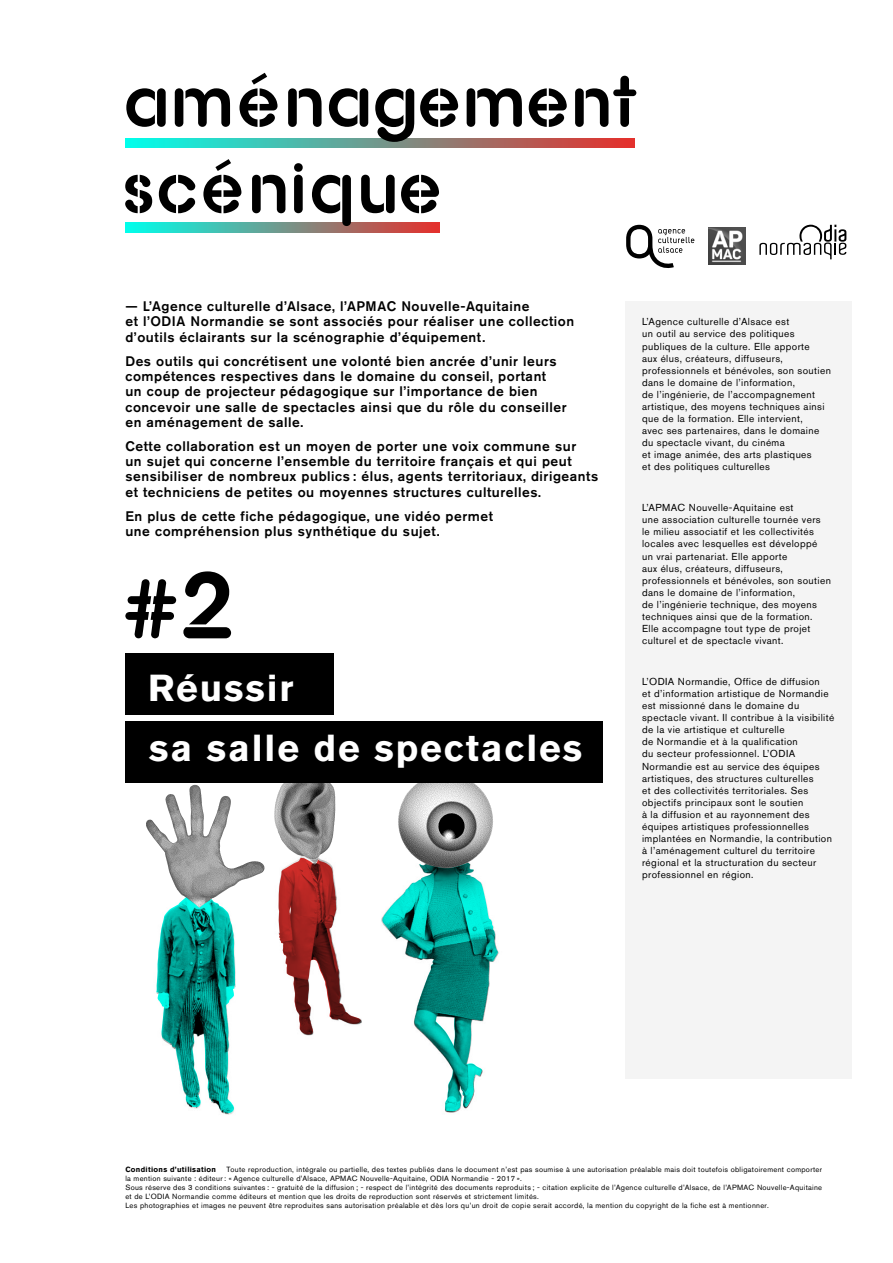
<style>
.page{position:relative;width:893px;height:1263px;background:#fff}
.page>*{position:absolute;margin:0;border:0;box-sizing:border-box;transform-origin:0 0}
.t1{font:92.85px "AG Stencil";color:#000}
.t2{font:69px/86.4px "AG Stencil";letter-spacing:.05em;color:#000}
.t3{font:700 37.35px/60.6px "Akzidenz Grotesk BQ";letter-spacing:.05em;color:#fff}
.t4{font:500 13.8px/15.3px "Akzidenz Grotesk BQ";letter-spacing:.04em;color:#000}
.t5{font:10.05px/12px "Akzidenz Grotesk BQ";letter-spacing:.04em;color:#000}
.t6{font:7.5px/9px "Akzidenz Grotesk BQ";letter-spacing:.04em;color:#000}
.t7{font:700 7.5px "Akzidenz Grotesk BQ";letter-spacing:.04em;color:#000}
</style>
<div class="page">
<img style="left:274px;top:783px;width:88px;height:253px">
<svg style="left:278px;top:858px;width:83px;height:177px"></svg>
<img style="left:146px;top:784px;width:119px;height:331px">
<svg style="left:156px;top:897px;width:79px;height:216px"></svg>
<img style="left:381px;top:783px;width:118px;height:330px">
<svg style="left:382px;top:862px;width:116px;height:249px"></svg>
<div style="left:125px;top:653px;width:209px;height:62px;background:#000"></div>
<div style="left:125px;top:721px;width:478px;height:62px;background:#000"></div>
<svg style="left:125px;top:139px;width:510px;height:9px;background:#72968b"></svg>
<svg style="left:125px;top:223px;width:315px;height:9px;background:#72968b"></svg>
<img style="left:708px;top:227px;width:37px;height:37px">
<svg style="left:626px;top:225px;width:68px;height:43px"></svg>
<svg style="left:759px;top:225px;width:87px;height:34px"></svg>
<div style="left:625px;top:301px;width:226px;height:777px;background:#f4f4f4"></div>
<h2 class="t2" style="left:125px;top:60px;width:511px">AMÉNAGEMENT<br>SCÉNIQUE</h2>
<h3 class="t4" style="left:125px;top:298px;width:450px">— L’Agence culturelle d’Alsace, l’APMAC Nouvelle-Aquitaine<br>et l’ODIA Normandie se sont associés pour réaliser une collection d’outils éclairants sur la scénographie d’équipement.</h3>
<p class="t4" style="left:125px;top:353px;width:443px">Des outils qui concrétisent une volonté bien ancrée d’unir leurs compétences respectives dans le domaine du conseil, portant<br>un coup de projecteur pédagogique sur l’importance de bien concevoir une salle de spectacles ainsi que du rôle du conseiller en aménagement de salle.</p>
<p class="t4" style="left:125px;top:438px;width:474px">Cette collaboration est un moyen de porter une voix commune sur<br>un sujet qui concerne l’ensemble du territoire français et qui peut sensibiliser de nombreux publics : élus, agents territoriaux, dirigeants et techniciens de petites ou moyennes structures culturelles.</p>
<h3 class="t4" style="left:125px;top:508px;width:369px">En plus de cette fiche pédagogique, une vidéo permet une compréhension plus synthétique du sujet.</h3>
<h1 class="t1" style="left:125px;top:555px;width:109px">#2</h1>
<h3 class="t3" style="left:148px;top:658px;width:436px">Réussir<br>sa salle de spectacles</h3>
<p class="t5" style="left:642px;top:316px;width:190px">L’Agence culturelle d’Alsace est<br>un outil au service des politiques publiques de la culture. Elle apporte<br>aux élus, créateurs, diffuseurs, professionnels et bénévoles, son soutien dans le domaine de l’information,<br>de l’ingénierie, de l’accompagnement artistique, des moyens techniques ainsi que de la formation. Elle intervient,<br>avec ses partenaires, dans le domaine du spectacle vivant, du cinéma<br>et image animée, des arts plastiques<br>et des politiques culturelles</p>
<p class="t5" style="left:642px;top:502px;width:190px">L’APMAC Nouvelle-Aquitaine est<br>une association culturelle tournée vers le milieu associatif et les collectivités locales avec lesquelles est développé<br>un vrai partenariat. Elle apporte<br>aux élus, créateurs, diffuseurs, professionnels et bénévoles, son soutien dans le domaine de l’information,<br>de l’ingénierie technique, des moyens techniques ainsi que de la formation.<br>Elle accompagne tout type de projet culturel et de spectacle vivant.</p>
<p class="t5" style="left:642px;top:675px;width:194px">L’ODIA Normandie, Office de diffusion<br>et d’information artistique de Normandie est missionné dans le domaine du spectacle vivant. Il contribue à la visibilité de la vie artistique et culturelle<br>de Normandie et à la qualification<br>du secteur professionnel. L’ODIA Normandie est au service des équipes artistiques, des structures culturelles<br>et des collectivités territoriales. Ses objectifs principaux sont le soutien<br>à la diffusion et au rayonnement des équipes artistiques professionnelles implantées en Normandie, la contribution à l’aménagement culturel du territoire régional et la structuration du secteur professionnel en région.</p>
<p class="t7" style="left:125px;top:1165px;width:92px">Conditions d’utilisation</p>
<p class="t6" style="left:125px;top:1165px;width:698px;text-indent:101px">Toute reproduction, intégrale ou partielle, des textes publiés dans le document n’est pas soumise à une autorisation préalable mais doit toutefois obligatoirement comporter la mention suivante : éditeur : « Agence culturelle d’Alsace, APMAC Nouvelle-Aquitaine, ODIA Normandie - 2017 ».<br>Sous réserve des 3 conditions suivantes : - gratuité de la diffusion ; - respect de l’intégrité des documents reproduits ; - citation explicite de l’Agence culturelle d’Alsace, de l’APMAC Nouvelle-Aquitaine et de L’ODIA Normandie comme éditeurs et mention que les droits de reproduction sont réservés et strictement limités.<br>Les photographies et images ne peuvent être reproduites sans autorisation préalable et dès lors qu’un droit de copie serait accordé, la mention du copyright de la fiche est à mentionner.</p>
</div>
